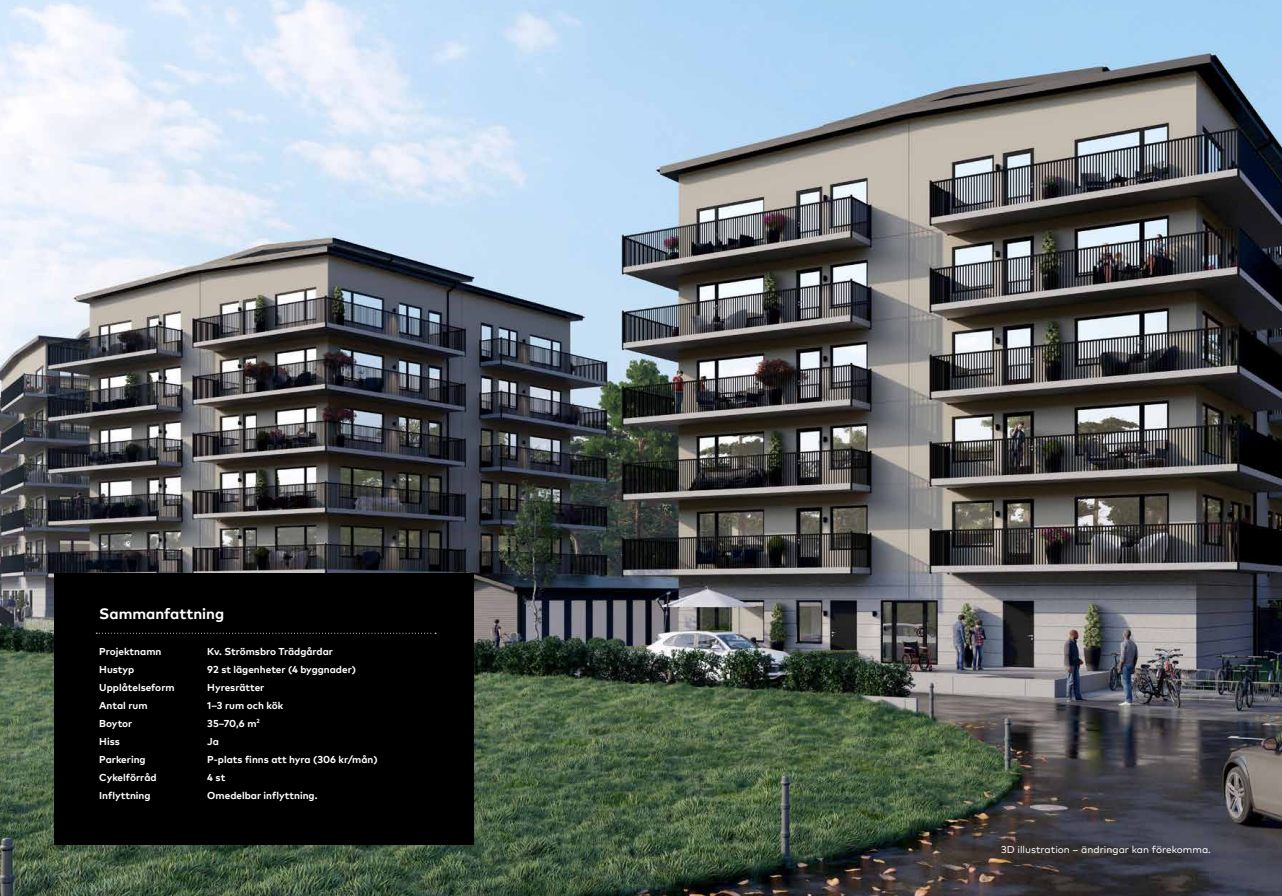
<style>
.page{position:relative;width:1282px;height:896px;background:#fff}
.page>*{position:absolute;margin:0;border:0;box-sizing:border-box;transform-origin:0 0}
.t1{font:700 15px "Mark Pro";color:#fff}
.t2{font:700 10px "Mark Pro";color:#fff}
.t3{font:10px "Mark Pro";color:#fff}
</style>
<div class="page">
<img style="left:0;top:0;width:1281px;height:896px">
<div style="left:55px;top:573px;width:419px;height:272px;background:#000"></div>
<svg style="left:96px;top:633px;width:340px;height:1px"></svg>
<h1 class="t1" style="left:99px;top:602px;width:126px">Sammanfattning</h1>
<p class="t2" style="left:99px;top:643px;width:64px">Projektnamn</p>
<p class="t2" style="left:207px;top:643px;width:127px">Kv. Strömsbro Trädgårdar</p>
<p class="t2" style="left:99px;top:661px;width:37px">Hustyp</p>
<p class="t2" style="left:207px;top:661px;width:150px">92 st lägenheter (4 byggnader)</p>
<p class="t2" style="left:99px;top:679px;width:77px">Upplåtelseform</p>
<p class="t2" style="left:207px;top:679px;width:59px">Hyresrätter</p>
<p class="t2" style="left:99px;top:697px;width:50px">Antal rum</p>
<p class="t2" style="left:207px;top:697px;width:77px">1–3 rum och kök</p>
<p class="t2" style="left:99px;top:715px;width:35px">Boytor</p>
<p class="t2" style="left:207px;top:715px;width:54px">35–70,6 m<sup>2</sup></p>
<p class="t2" style="left:99px;top:733px;width:22px">Hiss</p>
<p class="t2" style="left:207px;top:733px;width:13px">Ja</p>
<p class="t2" style="left:99px;top:751px;width:48px">Parkering</p>
<p class="t2" style="left:207px;top:751px;width:172px">P-plats finns att hyra (306 kr/mån)</p>
<p class="t2" style="left:99px;top:769px;width:59px">Cykelförråd</p>
<p class="t2" style="left:207px;top:769px;width:20px">4 st</p>
<p class="t2" style="left:99px;top:787px;width:53px">Inflyttning</p>
<p class="t2" style="left:207px;top:787px;width:112px">Omedelbar inflyttning.</p>
<p class="t3" style="left:1001px;top:842px;width:211px">3D illustration – ändringar kan förekomma.</p>
</div>
